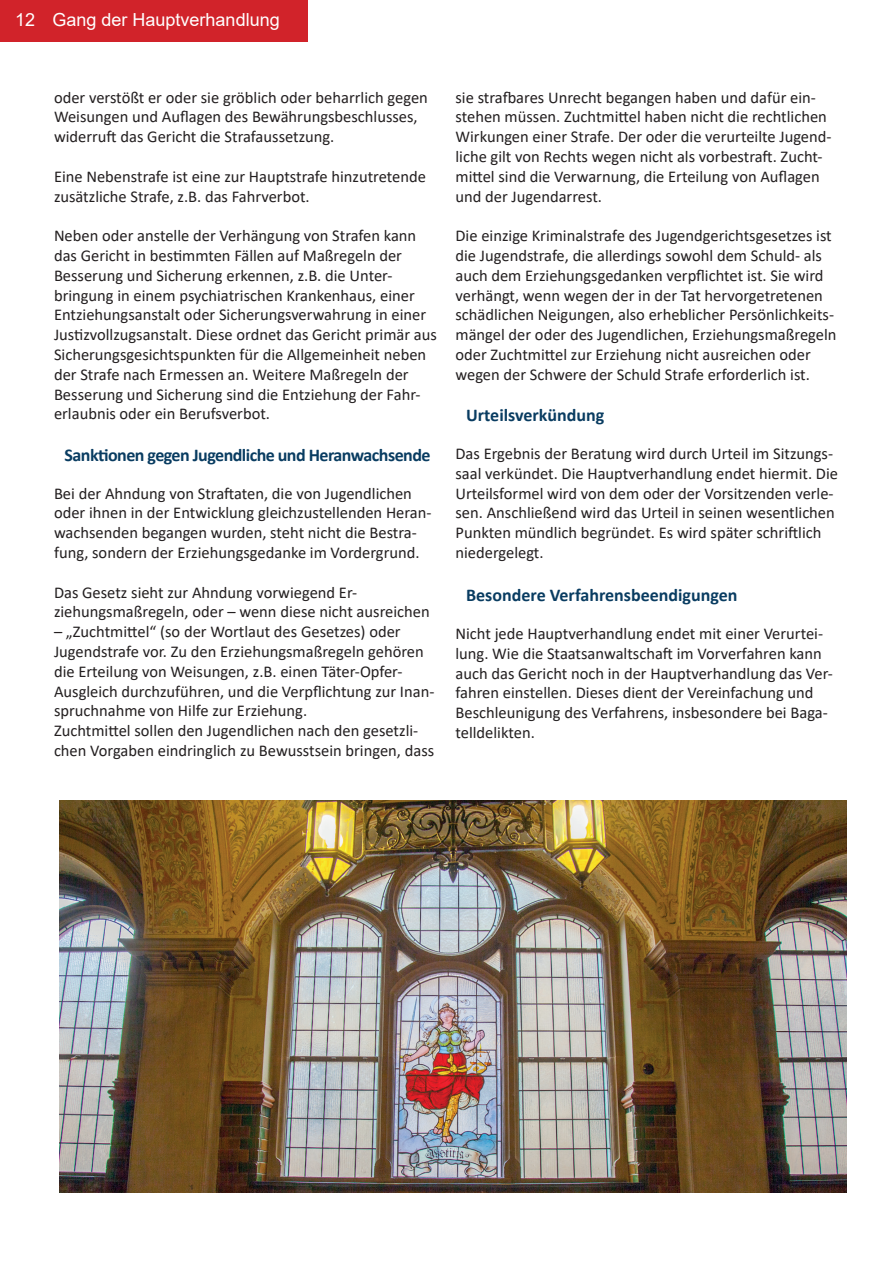
<style>
.page{position:relative;width:893px;height:1263px;background:#fff}
.page>*{position:absolute;margin:0;border:0;box-sizing:border-box;transform-origin:0 0}
.t1{font:700 18px "Calibri";letter-spacing:-.01em;color:#093c61}
.t2{font:700 18px "Calibri";letter-spacing:-.03em;color:#093c61}
.t3{font:18px "Arial";color:#fff}
.t4{font:16.5px/19.8px "Calibri";color:#231f20}
</style>
<div class="page">
<div style="left:0;top:0;width:307px;height:41px;background:#d1232a"></div>
<img style="left:60px;top:800px;width:786px;height:393px">
<p class="t3" style="left:15px;top:8px;width:266px">12 Gang der Hauptverhandlung</p>
<p class="t4" style="left:54px;top:87px;width:375px">oder verstößt er oder sie gröblich oder beharrlich gegen<br>Weisungen und Auflagen des Bewährungsbeschlusses, widerruft das Gericht die Strafaussetzung.</p>
<p class="t4" style="left:54px;top:166px;width:374px">Eine Nebenstrafe ist eine zur Hauptstrafe hinzutretende zusätzliche Strafe, z.B. das Fahrverbot.</p>
<p class="t4" style="left:54px;top:225px;width:384px">Neben oder anstelle der Verhängung von Strafen kann das Gericht in bestimmten Fällen auf Maßregeln der Besserung und Sicherung erkennen, z.B. die Unter&shy;bringung in einem psychiatrischen Krankenhaus, einer Entziehungsanstalt oder Sicherungsverwahrung in einer Justizvollzugsanstalt. Diese ordnet das Gericht primär aus Sicherungsgesichtspunkten für die Allgemeinheit neben der Strafe nach Ermessen an. Weitere Maßregeln der Besserung und Sicherung sind die Entziehung der Fahr&shy;erlaubnis oder ein Berufsverbot.</p>
<p class="t2" style="left:65px;top:442px;width:367px">Sanktionen gegen Jugendliche und Heranwachsende</p>
<p class="t4" style="left:54px;top:483px;width:379px">Bei der Ahndung von Straftaten, die von Jugendlichen oder ihnen in der Entwicklung gleichzustellenden Heran&shy;wachsenden begangen wurden, steht nicht die Bestra&shy;fung, sondern der Erziehungsgedanke im Vordergrund.</p>
<p class="t4" style="left:54px;top:582px;width:377px">Das Gesetz sieht zur Ahndung vorwiegend Er&shy;ziehungsmaßregeln, oder – wenn diese nicht ausreichen</p>
<p class="t4" style="left:54px;top:621px;width:382px">– „Zuchtmittel“ (so der Wortlaut des Gesetzes) oder Jugendstrafe vor. Zu den Erziehungsmaßregeln gehören die Erteilung von Weisungen, z.B. einen Täter-Opfer-Ausgleich durchzuführen, und die Verpflichtung zur Inan&shy;spruchnahme von Hilfe zur Erziehung.<br>Zuchtmittel sollen den Jugendlichen nach den gesetzli&shy;chen Vorgaben eindringlich zu Bewusstsein bringen, dass</p>
<p class="t4" style="left:455px;top:87px;width:378px">sie strafbares Unrecht begangen haben und dafür ein&shy;stehen müssen. Zuchtmittel haben nicht die rechtlichen Wirkungen einer Strafe. Der oder die verurteilte Jugend&shy;liche gilt von Rechts wegen nicht als vorbestraft. Zucht&shy;mittel sind die Verwarnung, die Erteilung von Auflagen und der Jugendarrest.</p>
<p class="t4" style="left:455px;top:225px;width:383px">Die einzige Kriminalstrafe des Jugendgerichtsgesetzes ist die Jugendstrafe, die allerdings sowohl dem Schuld- als auch dem Erziehungsgedanken verpflichtet ist. Sie wird verhängt, wenn wegen der in der Tat hervorgetretenen schädlichen Neigungen, also erheblicher Persönlichkeits&shy;mängel der oder des Jugendlichen, Erziehungsmaßregeln oder Zuchtmittel zur Erziehung nicht ausreichen oder wegen der Schwere der Schuld Strafe erforderlich ist.</p>
<p class="t1" style="left:466px;top:402px;width:140px">Urteilsverkündung</p>
<p class="t4" style="left:455px;top:443px;width:384px">Das Ergebnis der Beratung wird durch Urteil im Sitzungs&shy;saal verkündet. Die Hauptverhandlung endet hiermit. Die Urteilsformel wird von dem oder der Vorsitzenden verle&shy;sen. Anschließend wird das Urteil in seinen wesentlichen Punkten mündlich begründet. Es wird später schriftlich niedergelegt.</p>
<p class="t1" style="left:466px;top:582px;width:273px">Besondere Verfahrensbeendigungen</p>
<p class="t4" style="left:455px;top:623px;width:379px">Nicht jede Hauptverhandlung endet mit einer Verurtei&shy;lung. Wie die Staatsanwaltschaft im Vorverfahren kann auch das Gericht noch in der Hauptverhandlung das Ver&shy;fahren einstellen. Dieses dient der Vereinfachung und Beschleunigung des Verfahrens, insbesondere bei Baga&shy;telldelikten.</p>
</div>
